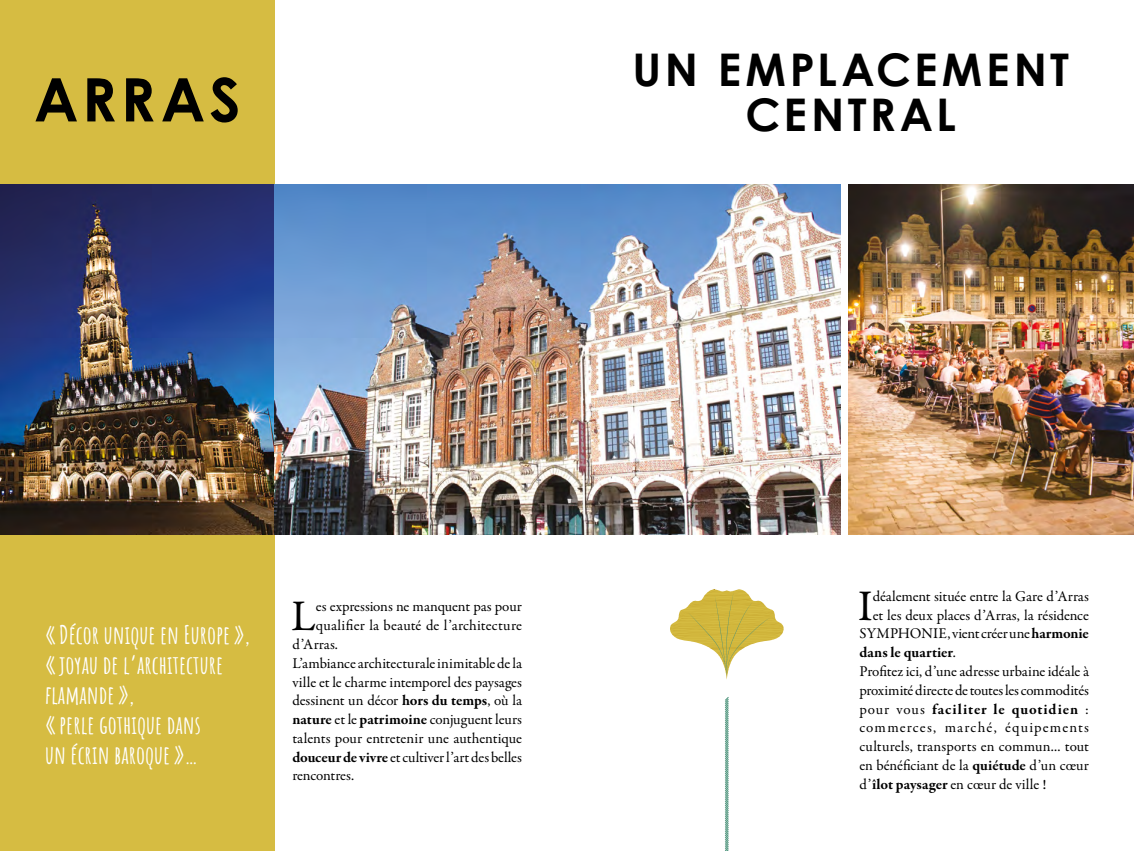
<style>
.page{position:relative;width:1134px;height:851px;background:#fff}
.page>*{position:absolute;margin:0;border:0;box-sizing:border-box;transform-origin:0 0}
.t1{font:700 60px "Century Gothic";letter-spacing:.07em;color:#000}
.t2{font:700 45px/45px "Century Gothic";letter-spacing:.08em;color:#000;text-align:center}
.t3{font:43.88px "Garamond Premr Pro";color:#000}
.t4{font:700 25px/30px "Amatic SC";color:#fff}
.t5{font:15px "Garamond Premr Pro";letter-spacing:-.005em;color:#000}
.t6{font:15px "Garamond Premr Pro";letter-spacing:.015em;color:#000}
.t7{font:700 15px "Garamond Premr Pro";letter-spacing:.055em;color:#000}
.t8{font:15px "Garamond Premr Pro";letter-spacing:.075em;color:#000}
.t9{font:700 15px "Garamond Premr Pro";letter-spacing:.005em;color:#000}
.s1{font-weight:700}
.s2{font-weight:400}
</style>
<div class="page">
<div style="left:0;top:0;width:275px;height:850px;background:#d6bc42"></div>
<svg style="left:725px;top:697px;width:4px;height:153px"></svg>
<svg style="left:670px;top:589px;width:114px;height:90px"></svg>
<img style="left:0;top:184px;width:840px;height:350px">
<img style="left:849px;top:184px;width:285px;height:350px">
<h1 class="t1" style="left:34px;top:54px;width:208px">ARRAS</h1>
<h2 class="t2" style="left:632px;top:45px;width:438px">UN EMPLACEMENT<br>CENTRAL</h2>
<h3 class="t4" style="left:45px;top:618px;width:206px">« Décor unique en Europe », « joyau de l’architecture flamande »,<br>« perle gothique dans<br>un écrin baroque »…</h3>
<h3 class="t3" style="left:291px;top:590px;width:26px">L</h3>
<p class="t5" style="left:316px;top:597px;width:208px">es expressions ne manquent pas pour</p>
<p class="t6" style="left:316px;top:616px;width:208px">qualifier la beauté de l’architecture</p>
<p class="t5" style="left:292px;top:635px;width:47px">d’Arras.</p>
<p class="t5" style="left:292px;top:654px;width:231px">L’ambiance architecturale inimitable de la</p>
<p class="t5" style="left:292px;top:672px;width:231px">ville et le charme intemporel des paysages</p>
<p class="t5" style="left:292px;top:691px;width:231px">dessinent un décor <span class="s1">hors du temps</span>, où la</p>
<p class="t5" style="left:292px;top:710px;width:231px"><span class="s1">nature</span> et le <span class="s1">patrimoine</span> conjuguent leurs</p>
<p class="t5" style="left:292px;top:729px;width:231px">talents pour entretenir une authentique</p>
<p class="t5" style="left:292px;top:747px;width:231px"><span class="s1">douceur de vivre</span> et cultiver l’art des belles</p>
<p class="t5" style="left:292px;top:766px;width:63px">rencontres.</p>
<h3 class="t3" style="left:858px;top:579px;width:16px">I</h3>
<p class="t5" style="left:873px;top:587px;width:218px">déalement située entre la Gare d’Arras</p>
<p class="t5" style="left:873px;top:606px;width:218px">et les deux places d’Arras, la résidence</p>
<p class="t5" style="left:859px;top:624px;width:231px">SYMPHONIE, vient créer une <span class="s1">harmonie</span></p>
<p class="t9" style="left:859px;top:643px;width:98px">dans le quartier<span class="s2">.</span></p>
<p class="t5" style="left:859px;top:662px;width:231px">Profitez ici, d’une adresse urbaine idéale à</p>
<p class="t5" style="left:859px;top:681px;width:231px">proximité directe de toutes les commodités</p>
<p class="t7" style="left:859px;top:699px;width:231px"><span class="s2">pour vous</span> faciliter le quotidien <span class="s2">:</span></p>
<p class="t8" style="left:859px;top:718px;width:231px">commerces, marché, équipements</p>
<p class="t5" style="left:859px;top:737px;width:231px">culturels, transports en commun... tout</p>
<p class="t5" style="left:859px;top:756px;width:231px">en bénéficiant de la <span class="s1">quiétude</span> d’un cœur</p>
<p class="t5" style="left:859px;top:774px;width:189px">d’<span class="s1">îlot paysager</span> en cœur de ville !</p>
</div>
